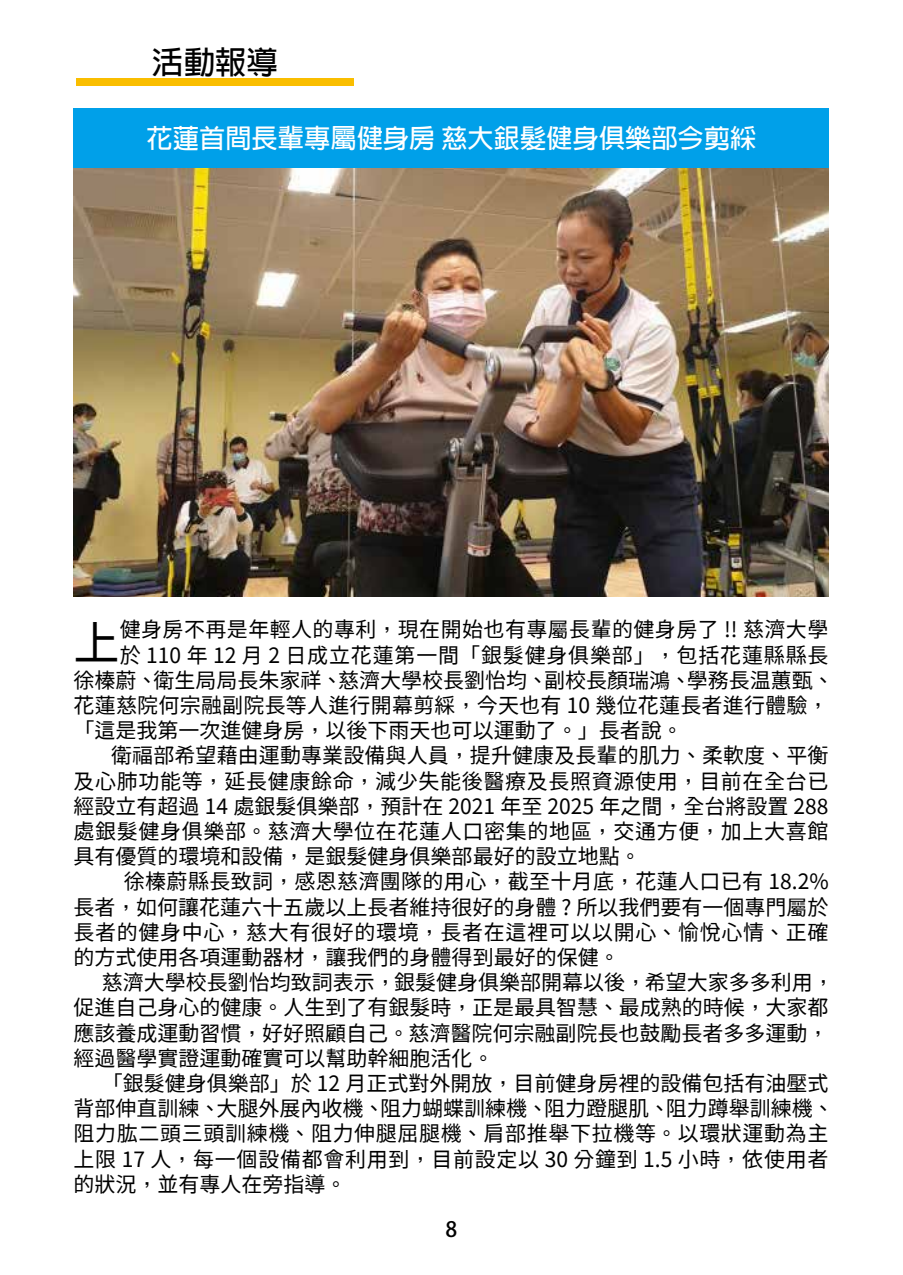
<style>
.page{position:relative;width:903px;height:1275px;background:#fff}
.page>*{position:absolute;margin:0;border:0;box-sizing:border-box;transform-origin:0 0}
.t1{font:46.2px "Taipei Sans TC Beta";color:#000}
.t2{font:700 31.5px "Adobe Fan Heiti Std";color:#000}
.t3{font:700 26.25px "Adobe Fan Heiti Std";color:#fff}
.t4{font:21px "Taipei Sans TC Beta";color:#000}
.t5{font:21px "Taipei Sans TC Beta";letter-spacing:.03em;color:#000}
.t6{font:21px "Taipei Sans TC Beta";letter-spacing:.035em;color:#000}
.t7{font:21px "Taipei Sans TC Beta";letter-spacing:.02em;color:#000}
.t8{font:21px "Taipei Sans TC Beta";letter-spacing:.04em;color:#000}
.t9{font:700 21px "Adobe Fan Heiti Std";color:#000}
</style>
<div class="page">
<div style="left:76px;top:79px;width:278px;height:7px;background:#fabe00"></div>
<div style="left:74px;top:108px;width:755px;height:59px;background:#00a0e9"></div>
<img style="left:74px;top:169px;width:754px;height:428px">
<h2 class="t2" style="left:152px;top:44px;width:127px">活動報導</h2>
<p class="t3" style="left:147px;top:122px;width:611px">花蓮首間長輩專屬健身房 慈大銀髮健身俱樂部今剪綵</p>
<h1 class="t1" style="left:74px;top:617px;width:48px">上</h1>
<p class="t7" style="left:120px;top:618px;width:710px">健身房不再是年輕人的專利，現在開始也有專屬長輩的健身房了 !! 慈濟大學</p>
<p class="t8" style="left:120px;top:643px;width:710px">於 110 年 12 月 2 日成立花蓮第一間「銀髮健身俱樂部」，包括花蓮縣縣長</p>
<p class="t4" style="left:74px;top:668px;width:762px">徐榛蔚、衛生局局長朱家祥、慈濟大學校長劉怡均、副校長顏瑞鴻、學務長温蕙甄、</p>
<p class="t4" style="left:74px;top:693px;width:756px">花蓮慈院何宗融副院長等人進行開幕剪綵，今天也有 10 幾位花蓮長者進行體驗，</p>
<p class="t4" style="left:74px;top:719px;width:610px">「這是我第一次進健身房，以後下雨天也可以運動了。」長者說。</p>
<p class="t4" style="left:111px;top:744px;width:719px">衛福部希望藉由運動專業設備與人員，提升健康及長輩的肌力、柔軟度、平衡</p>
<p class="t5" style="left:74px;top:769px;width:756px">及心肺功能等，延長健康餘命，減少失能後醫療及長照資源使用，目前在全台已</p>
<p class="t4" style="left:74px;top:794px;width:756px">經設立有超過 14 處銀髮俱樂部，預計在 2021 年至 2025 年之間，全台將設置 288</p>
<p class="t5" style="left:74px;top:819px;width:756px">處銀髮健身俱樂部。慈濟大學位在花蓮人口密集的地區，交通方便，加上大喜館</p>
<p class="t4" style="left:74px;top:845px;width:568px">具有優質的環境和設備，是銀髮健身俱樂部最好的設立地點。</p>
<p class="t4" style="left:124px;top:870px;width:706px">徐榛蔚縣長致詞，感恩慈濟團隊的用心，截至十月底，花蓮人口已有 18.2%</p>
<p class="t4" style="left:74px;top:895px;width:756px">長者，如何讓花蓮六十五歲以上長者維持很好的身體 ? 所以我們要有一個專門屬於</p>
<p class="t5" style="left:74px;top:920px;width:756px">長者的健身中心，慈大有很好的環境，長者在這裡可以以開心、愉悅心情、正確</p>
<p class="t4" style="left:74px;top:945px;width:547px">的方式使用各項運動器材，讓我們的身體得到最好的保健。</p>
<p class="t4" style="left:102px;top:971px;width:733px">慈濟大學校長劉怡均致詞表示，銀髮健身俱樂部開幕以後，希望大家多多利用，</p>
<p class="t4" style="left:74px;top:996px;width:756px">促進自己身心的健康。人生到了有銀髮時，正是最具智慧、最成熟的時候，大家都</p>
<p class="t4" style="left:74px;top:1021px;width:756px">應該養成運動習慣，好好照顧自己。慈濟醫院何宗融副院長也鼓勵長者多多運動，</p>
<p class="t4" style="left:74px;top:1046px;width:421px">經過醫學實證運動確實可以幫助幹細胞活化。</p>
<p class="t4" style="left:102px;top:1071px;width:728px">「銀髮健身俱樂部」於 12 月正式對外開放，目前健身房裡的設備包括有油壓式</p>
<p class="t4" style="left:74px;top:1097px;width:762px">背部伸直訓練、大腿外展內收機、阻力蝴蝶訓練機、阻力蹬腿肌、阻力蹲舉訓練機、</p>
<p class="t5" style="left:74px;top:1122px;width:756px">阻力肱二頭三頭訓練機、阻力伸腿屈腿機、肩部推舉下拉機等。以環狀運動為主</p>
<p class="t6" style="left:74px;top:1147px;width:756px">上限 17 人，每一個設備都會利用到，目前設定以 30 分鐘到 1.5 小時，依使用者</p>
<p class="t4" style="left:74px;top:1172px;width:274px">的狀況，並有專人在旁指導。</p>
<p class="t9" style="left:446px;top:1216px;width:13px">8</p>
</div>
